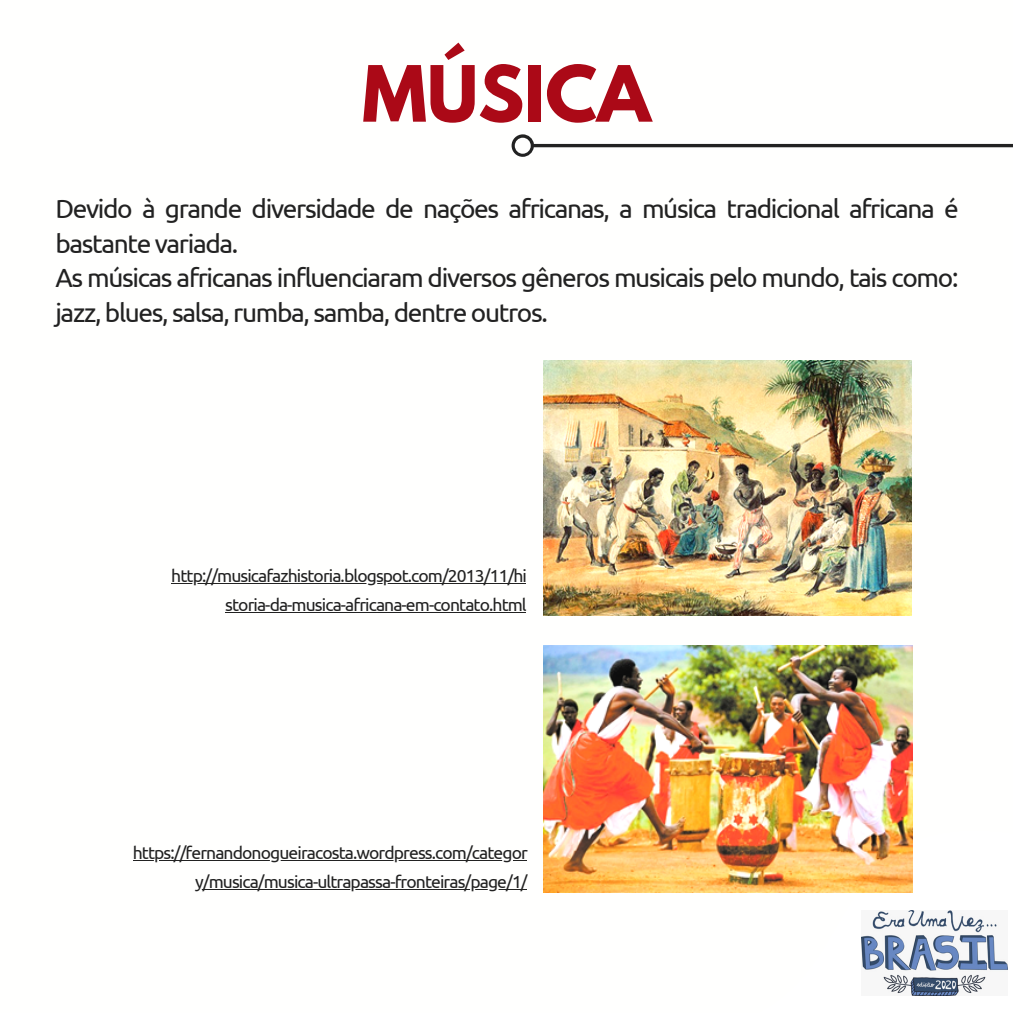
<style>
.page{position:relative;width:1013px;height:1013px;background:#fff}
.page>*{position:absolute;margin:0;border:0;box-sizing:border-box;transform-origin:0 0}
.t1{font:700 68.62px "League Spartan";color:#ab0917}
.t2{font:26.25px/34.4px "Ubuntu";letter-spacing:-.05em;color:#222}
.t3{font:17.5px/29px "Ubuntu";letter-spacing:-.05em;color:#222;text-align:right}
</style>
<div class="page">
<svg style="left:649px;top:770px;width:359px;height:226px"></svg>
<img style="left:861px;top:910px;width:146px;height:85px">
<svg style="left:511px;top:134px;width:501px;height:23px"></svg>
<img style="left:543px;top:360px;width:368px;height:255px">
<img style="left:543px;top:645px;width:369px;height:247px">
<hr style="left:171px;top:583px;width:355px;height:1px;background:#222">
<hr style="left:225px;top:612px;width:301px;height:1px;background:#222">
<hr style="left:133px;top:859px;width:394px;height:1px;background:#222">
<hr style="left:195px;top:888px;width:332px;height:1px;background:#222">
<h1 class="t1" style="left:362px;top:60px;width:290px">MÚSICA</h1>
<p class="t2" style="left:55px;top:191px;width:905px">Devido à grande diversidade de nações africanas, a música tradicional africana é bastante variada.<br>As músicas africanas influenciaram diversos gêneros musicais pelo mundo, tais como: jazz, blues, salsa, rumba, samba, dentre outros.</p>
<p class="t3" style="left:171px;top:561px;width:357px">http://musicafazhistoria.blogspot.com/2013/11/hi storia-da-musica-africana-em-contato.html</p>
<p class="t3" style="left:133px;top:837px;width:396px">https://fernandonogueiracosta.wordpress.com/categor y/musica/musica-ultrapassa-fronteiras/page/1/</p>
</div>
